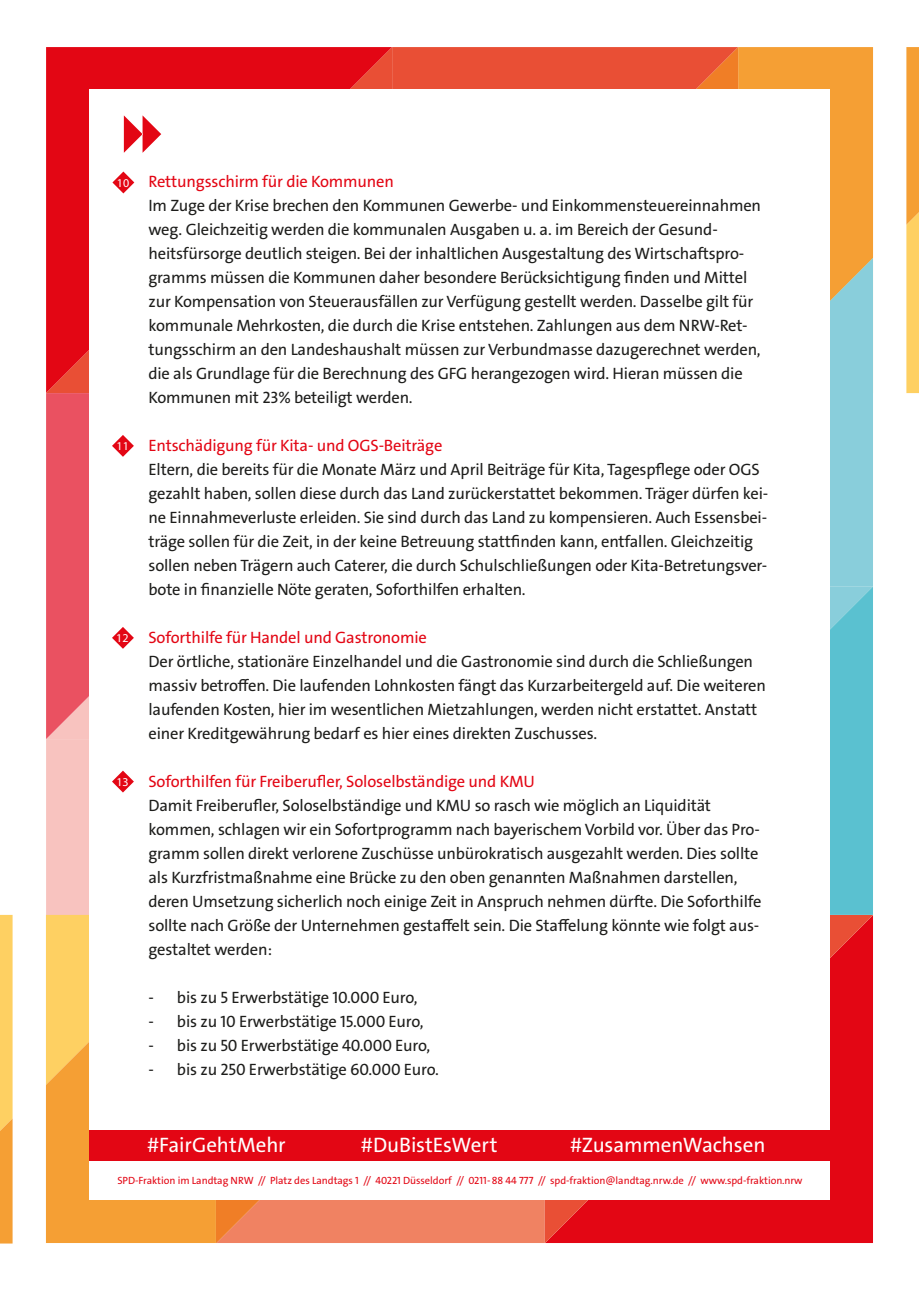
<style>
.page{position:relative;width:919px;height:1289px;background:#fff}
.page>*{position:absolute;margin:0;border:0;box-sizing:border-box;transform-origin:0 0}
.t1{font:21px "The Sans LP5 Plain";letter-spacing:-.005em;color:#fff}
.t2{font:16.5px/24px "The Sans LP5 Plain";letter-spacing:-.01em;color:#1d1d1b}
.t3{font:16.5px "The Sans LP5 Plain";letter-spacing:-.01em;color:#e30614}
.t4{font:12px "Myriad Pro";color:#fff}
.t5{font:10.5px "The Sans LP5 Plain";letter-spacing:-.005em;color:#e30614}
</style>
<div class="page">
<svg style="left:738px;top:47px;width:180px;height:165px;fill:#f59f34"></svg>
<svg style="left:47px;top:47px;width:345px;height:346px;background:#e30a16"></svg>
<div style="left:47px;top:393px;width:42px;height:346px;background:#ea5161"></div>
<svg style="left:830px;top:212px;width:88px;height:181px"></svg>
<svg style="left:392px;top:47px;width:346px;height:42px;background:#e95234"></svg>
<div style="left:47px;top:739px;width:42px;height:175px;background:#f8c3bf"></div>
<svg style="left:0;top:1130px;width:216px;height:113px;fill:#f59f34"></svg>
<svg style="left:544px;top:914px;width:328px;height:328px;background:#e3111b"></svg>
<svg style="left:830px;top:586px;width:42px;height:328px;background:#5dc1d0"></svg>
<svg style="left:0;top:914px;width:89px;height:216px"></svg>
<svg style="left:216px;top:1200px;width:328px;height:42px;background:#f0815d"></svg>
<svg style="left:830px;top:258px;width:42px;height:328px;background:#90cacf"></svg>
<div style="left:89px;top:89px;width:740px;height:1110px;background:#fff"></div>
<svg style="left:112px;top:627px;width:22px;height:21px"></svg>
<svg style="left:112px;top:770px;width:22px;height:22px"></svg>
<div style="left:89px;top:1129px;width:741px;height:31px;background:#e30614"></div>
<svg style="left:112px;top:171px;width:22px;height:22px"></svg>
<svg style="left:112px;top:435px;width:22px;height:22px"></svg>
<svg style="left:124px;top:115px;width:37px;height:38px"></svg>
<p class="t4" style="left:117px;top:175px;width:14px">10</p>
<p class="t4" style="left:117px;top:438px;width:14px">11</p>
<p class="t4" style="left:116px;top:630px;width:14px">12</p>
<p class="t4" style="left:116px;top:774px;width:14px">13</p>
<p class="t3" style="left:148px;top:171px;width:247px">Rettungsschirm für die Kommunen</p>
<p class="t2" style="left:148px;top:193px;width:614px">Im Zuge der Krise brechen den Kommunen Gewerbe- und Einkommensteuereinnahmen weg. Gleichzeitig werden die kommunalen Ausgaben u. a. im Bereich der Gesund&shy;heitsfürsorge deutlich steigen. Bei der inhaltlichen Ausgestaltung des Wirtschaftspro&shy;gramms müssen die Kommunen daher besondere Berücksichtigung finden und Mittel zur Kompensation von Steuerausfällen zur Verfügung gestellt werden. Dasselbe gilt für kommunale Mehrkosten, die durch die Krise entstehen. Zahlungen aus dem NRW-Ret&shy;tungsschirm an den Landeshaushalt müssen zur Verbundmasse dazugerechnet werden, die als Grundlage für die Berechnung des GFG herangezogen wird. Hieran müssen die Kommunen mit 23% beteiligt werden.</p>
<p class="t3" style="left:148px;top:435px;width:295px">Entschädigung für Kita- und OGS-Beiträge</p>
<p class="t2" style="left:148px;top:457px;width:621px">Eltern, die bereits für die Monate März und April Beiträge für Kita, Tagespflege oder OGS gezahlt haben, sollen diese durch das Land zurückerstattet bekommen. Träger dürfen kei&shy;ne Einnahmeverluste erleiden. Sie sind durch das Land zu kompensieren. Auch Essensbei&shy;träge sollen für die Zeit, in der keine Betreuung stattfinden kann, entfallen. Gleichzeitig sollen neben Trägern auch Caterer, die durch Schulschließungen oder Kita-Betretungsver&shy;bote in finanzielle Nöte geraten, Soforthilfen erhalten.</p>
<p class="t3" style="left:148px;top:627px;width:280px">Soforthilfe für Handel und Gastronomie</p>
<p class="t2" style="left:148px;top:649px;width:619px">Der örtliche, stationäre Einzelhandel und die Gastronomie sind durch die Schließungen massiv betroffen. Die laufenden Lohnkosten fängt das Kurzarbeitergeld auf. Die weiteren laufenden Kosten, hier im wesentlichen Mietzahlungen, werden nicht erstattet. Anstatt einer Kreditgewährung bedarf es hier eines direkten Zuschusses.</p>
<p class="t3" style="left:148px;top:771px;width:388px">Soforthilfen für Freiberufler, Soloselbständige und KMU</p>
<p class="t2" style="left:148px;top:793px;width:614px">Damit Freiberufler, Soloselbständige und KMU so rasch wie möglich an Liquidität kommen, schlagen wir ein Sofortprogramm nach bayerischem Vorbild vor. Über das Pro&shy;gramm sollen direkt verlorene Zuschüsse unbürokratisch ausgezahlt werden. Dies sollte als Kurzfristmaßnahme eine Brücke zu den oben genannten Maßnahmen darstellen, deren Umsetzung sicherlich noch einige Zeit in Anspruch nehmen dürfte. Die Soforthilfe sollte nach Größe der Unternehmen gestaffelt sein. Die Staffelung könnte wie folgt aus&shy;gestaltet werden:</p>
<p class="t2" style="left:148px;top:985px;width:270px">- bis zu 5 Erwerbstätige 10.000 Euro,</p>
<p class="t2" style="left:148px;top:1009px;width:276px">- bis zu 10 Erwerbstätige 15.000 Euro,</p>
<p class="t2" style="left:148px;top:1033px;width:283px">- bis zu 50 Erwerbstätige 40.000 Euro,</p>
<p class="t2" style="left:148px;top:1057px;width:292px">- bis zu 250 Erwerbstätige 60.000 Euro.</p>
<p class="t1" style="left:147px;top:1131px;width:140px">#FairGehtMehr</p>
<p class="t1" style="left:361px;top:1131px;width:138px">#DuBistEsWert</p>
<p class="t1" style="left:570px;top:1131px;width:197px">#ZusammenWachsen</p>
<p class="t5" style="left:117px;top:1173px;width:686px">SPD-Fraktion im Landtag NRW // Platz des Landtags 1 // 40221 Düsseldorf // 0211-88 44 777 // spd-fraktion@landtag.nrw.de // www.spd-fraktion.nrw</p>
</div>
